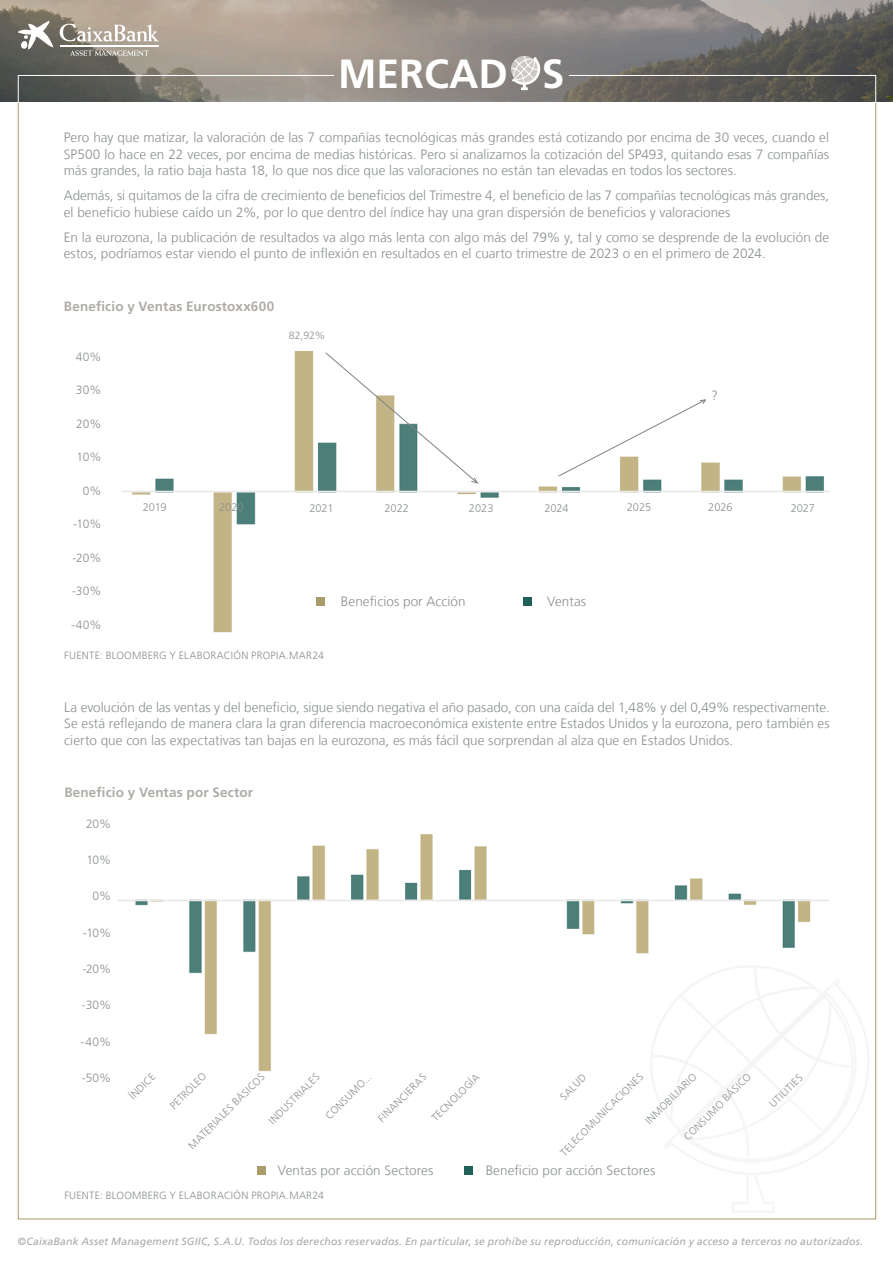
<style>
.page{position:relative;width:893px;height:1263px;background:#fff}
.page>*{position:absolute;margin:0;border:0;box-sizing:border-box;transform-origin:0 0}
.t1{font:700 40.65px "La Caixa Frutiger";color:#fff}
.t2{font:300 13.5px/16.5px "La Caixa Frutiger";letter-spacing:.005em;color:#8b9091;text-align:justify}
.t3{font:700 13.5px "La Caixa Frutiger";letter-spacing:.01em;color:#afaca7}
.t4{font:300 12px "La Caixa Frutiger";letter-spacing:-.01em;color:#8b9091}
.t5{font:300 11.1px "La Caixa Frutiger";letter-spacing:-.005em;color:#8b9091}
.t6{font:300 10.5px "La Caixa Frutiger";letter-spacing:.025em;color:#8b9091}
.t7{font:italic 10.5px "La Caixa Frutiger";letter-spacing:.015em;color:#a8a9ad}
</style>
<div class="page">
<svg style="left:0;top:0;width:893px;height:102px"></svg>
<svg style="left:70px;top:50px;width:79px;height:6px"></svg>
<svg style="left:18px;top:21px;width:35px;height:28px"></svg>
<svg style="left:60px;top:24px;width:99px;height:18px"></svg>
<hr style="left:60px;top:46px;width:99px;height:1px;background:#fff">
<svg style="left:17px;top:75px;width:318px;height:28px"></svg>
<svg style="left:568px;top:75px;width:308px;height:28px"></svg>
<div style="left:511px;top:55px;width:27px;height:28px;background:#878181;border-radius:50%"></div>
<svg style="left:511px;top:56px;width:30px;height:35px"></svg>
<img style="left:135px;top:834px;width:676px;height:238px">
<img style="left:132px;top:352px;width:693px;height:281px">
<div style="left:523px;top:597px;width:9px;height:9px;background:#215f59"></div>
<div style="left:464px;top:1166px;width:9px;height:8px;background:#215f59"></div>
<div style="left:316px;top:597px;width:8px;height:9px;background:#a99b6a"></div>
<div style="left:257px;top:1166px;width:9px;height:8px;background:#a99b6a"></div>
<hr style="left:122px;top:491px;width:708px;height:1px;background:#e8e8e8">
<svg style="left:325px;top:352px;width:153px;height:132px"></svg>
<svg style="left:558px;top:399px;width:148px;height:78px"></svg>
<hr style="left:117px;top:900px;width:712px;height:1px;background:#e8e8e8">
<h1 class="t1" style="left:338px;top:50px;width:228px">MERCAD S</h1>
<p class="t2" style="left:64px;top:130px;width:767px">Pero hay que matizar, la valoración de las 7 compañías tecnológicas más grandes está cotizando por encima de 30 veces, cuando el SP500 lo hace en 22 veces, por encima de medias históricas. Pero si analizamos la cotización del SP493, quitando esas 7 compañías más grandes, la ratio baja hasta 18, lo que nos dice que las valoraciones no están tan elevadas en todos los sectores.</p>
<p class="t2" style="left:64px;top:188px;width:767px">Además, si quitamos de la cifra de crecimiento de beneficios del Trimestre 4, el beneficio de las 7 compañías tecnológicas más grandes, el beneficio hubiese caído un 2%, por lo que dentro del índice hay una gran dispersión de beneficios y valoraciones</p>
<p class="t2" style="left:64px;top:229px;width:767px">En la eurozona, la publicación de resultados va algo más lenta con algo más del 79% y, tal y como se desprende de la evolución de estos, podríamos estar viendo el punto de inflexión en resultados en el cuarto trimestre de 2023 o en el primero de 2024.</p>
<p class="t3" style="left:64px;top:298px;width:212px">Beneficio y Ventas Eurostoxx600</p>
<p class="t6" style="left:289px;top:330px;width:38px">82,92%</p>
<p class="t4" style="left:76px;top:349px;width:27px">40%</p>
<p class="t4" style="left:76px;top:383px;width:27px">30%</p>
<p class="t4" style="left:76px;top:417px;width:27px">20%</p>
<p class="t4" style="left:77px;top:450px;width:26px">10%</p>
<p class="t4" style="left:83px;top:484px;width:20px">0%</p>
<p class="t4" style="left:73px;top:517px;width:30px">-10%</p>
<p class="t4" style="left:73px;top:551px;width:30px">-20%</p>
<p class="t4" style="left:72px;top:584px;width:31px">-30%</p>
<p class="t4" style="left:71px;top:618px;width:32px">-40%</p>
<p class="t2" style="left:711px;top:387px;width:8px">?</p>
<p class="t5" style="left:143px;top:501px;width:25px">2019</p>
<p class="t5" style="left:219px;top:501px;width:26px">2020</p>
<p class="t5" style="left:309px;top:501px;width:26px">2021</p>
<p class="t5" style="left:384px;top:501px;width:26px">2022</p>
<p class="t5" style="left:469px;top:501px;width:26px">2023</p>
<p class="t5" style="left:544px;top:501px;width:26px">2024</p>
<p class="t5" style="left:627px;top:501px;width:26px">2025</p>
<p class="t5" style="left:708px;top:501px;width:26px">2026</p>
<p class="t5" style="left:791px;top:501px;width:26px">2027</p>
<p class="t2" style="left:341px;top:593px;width:126px">Beneficios por Acción</p>
<p class="t2" style="left:547px;top:594px;width:40px">Ventas</p>
<p class="t6" style="left:64px;top:649px;width:261px">FUENTE: BLOOMBERG Y ELABORACIÓN PROPIA.MAR24</p>
<p class="t2" style="left:64px;top:699px;width:767px">La evolución de las ventas y del beneficio, sigue siendo negativa el año pasado, con una caída del 1,48% y del 0,49% respectivamente.<br>Se está reflejando de manera clara la gran diferencia macroeconómica existente entre Estados Unidos y la eurozona, pero también es cierto que con las expectativas tan bajas en la eurozona, es más fácil que sorprendan al alza que en Estados Unidos.</p>
<p class="t3" style="left:64px;top:785px;width:190px">Beneficio y Ventas por Sector</p>
<p class="t4" style="left:86px;top:816px;width:27px">20%</p>
<p class="t4" style="left:86px;top:853px;width:26px">10%</p>
<p class="t4" style="left:93px;top:889px;width:20px">0%</p>
<p class="t4" style="left:83px;top:925px;width:30px">-10%</p>
<p class="t4" style="left:82px;top:962px;width:30px">-20%</p>
<p class="t4" style="left:82px;top:998px;width:31px">-30%</p>
<p class="t4" style="left:81px;top:1034px;width:32px">-40%</p>
<p class="t4" style="left:82px;top:1071px;width:31px">-50%</p>
<p class="t6" style="left:168px;top:1103px;width:48px;rotate:-45deg">PETRÓLEO</p>
<p class="t6" style="left:558px;top:1149px;width:114px;rotate:-45deg">TELECOMUNICACIONES</p>
<p class="t6" style="left:681px;top:1134px;width:92px;rotate:-45deg">CONSUMO BÁSICO</p>
<p class="t6" style="left:643px;top:1118px;width:69px;rotate:-45deg">INMOBILIARIO</p>
<p class="t6" style="left:186px;top:1143px;width:104px;rotate:-45deg">MATERIALES BÁSICOS</p>
<p class="t6" style="left:767px;top:1101px;width:44px;rotate:-45deg">UTILITIES</p>
<p class="t6" style="left:127px;top:1093px;width:33px;rotate:-45deg">ÍNDICE</p>
<p class="t6" style="left:266px;top:1118px;width:69px;rotate:-45deg">INDUSTRIALES</p>
<p class="t6" style="left:376px;top:1115px;width:65px;rotate:-45deg">FINANCIERAS</p>
<p class="t6" style="left:429px;top:1115px;width:64px;rotate:-45deg">TECNOLOGÍA</p>
<p class="t6" style="left:323px;top:1113px;width:62px;rotate:-45deg">CONSUMO...</p>
<p class="t6" style="left:558px;top:1094px;width:33px;rotate:-45deg">SALUD</p>
<p class="t2" style="left:278px;top:1162px;width:157px">Ventas por acción Sectores</p>
<p class="t2" style="left:486px;top:1162px;width:171px">Beneficio por acción Sectores</p>
<p class="t6" style="left:64px;top:1189px;width:261px">FUENTE: BLOOMBERG Y ELABORACIÓN PROPIA.MAR24</p>
<p class="t7" style="left:18px;top:1235px;width:847px">©CaixaBank Asset Management SGIIC, S.A.U. Todos los derechos reservados. En particular, se prohíbe su reproducción, comunicación y acceso a terceros no autorizados.</p>
</div>
